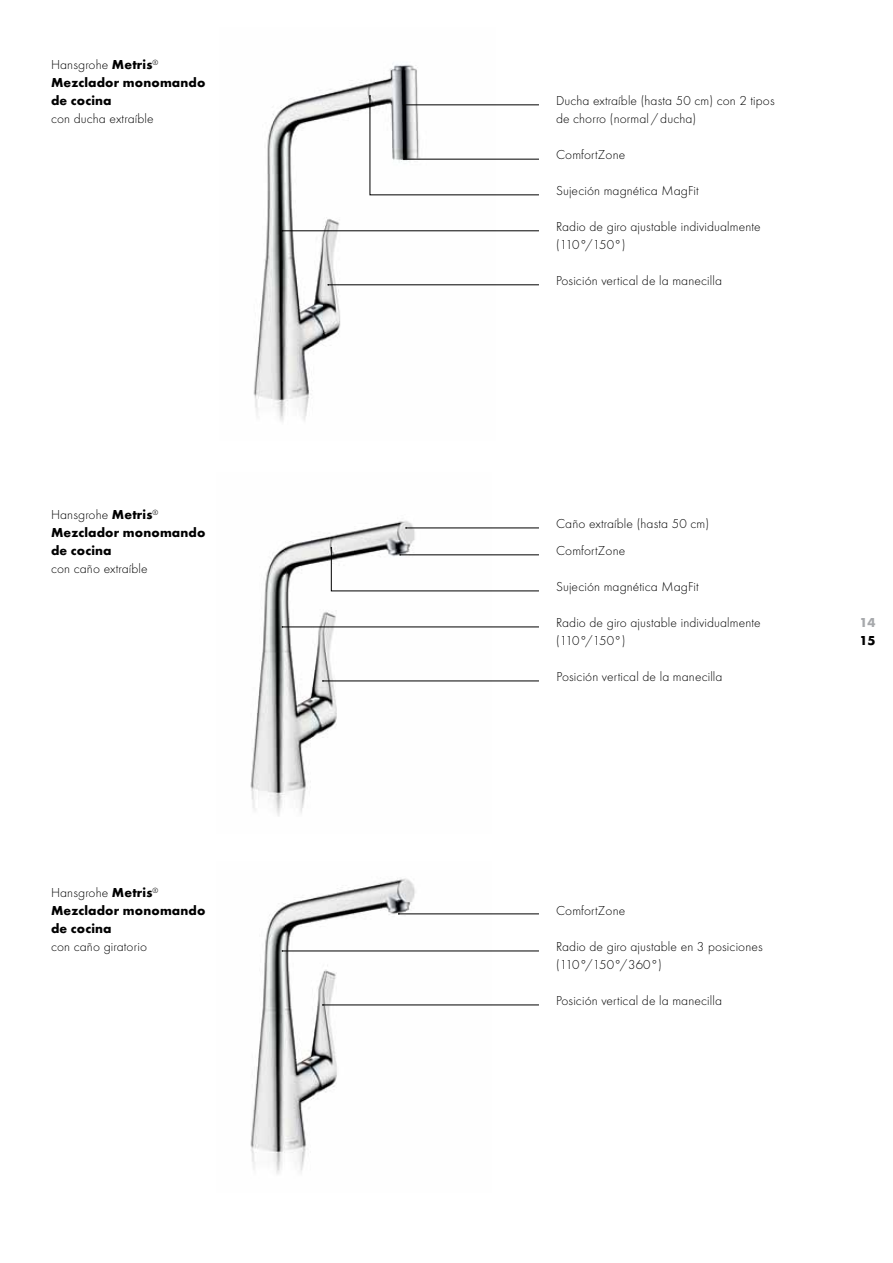
<style>
.page{position:relative;width:893px;height:1263px;background:#fff}
.page>*{position:absolute;margin:0;border:0;box-sizing:border-box;transform-origin:0 0}
.t1{font:300 13.5px/18px "Futura TOT";letter-spacing:.01em;color:#000}
.t2{font:700 13.5px/18px "Futura TOT";letter-spacing:.01em;color:#000}
.t3{font:700 13.5px "Futura TOT";color:#a7a9ac}
.s1{font-weight:300}
</style>
<div class="page">
<img style="left:250px;top:878px;width:242px;height:296px">
<img style="left:253px;top:63px;width:243px;height:359px">
<img style="left:250px;top:521px;width:242px;height:295px">
<svg style="left:369px;top:95px;width:170px;height:100px"></svg>
<hr style="left:282px;top:231px;width:257px;height:1px;background:#000">
<hr style="left:328px;top:285px;width:211px;height:1px;background:#000">
<hr style="left:406px;top:528px;width:133px;height:1px;background:#000">
<hr style="left:282px;top:627px;width:257px;height:1px;background:#000">
<hr style="left:323px;top:681px;width:216px;height:1px;background:#000">
<hr style="left:399px;top:914px;width:140px;height:1px;background:#000">
<hr style="left:282px;top:951px;width:257px;height:1px;background:#000">
<hr style="left:323px;top:1005px;width:216px;height:1px;background:#000">
<svg style="left:331px;top:547px;width:208px;height:44px"></svg>
<p class="t2" style="left:51px;top:55px;width:156px"><span class="s1">Hansgrohe</span> Metris<sup>®<br></sup>Mezclador monomando de cocina</p>
<p class="t1" style="left:51px;top:110px;width:104px">con ducha extraíble</p>
<p class="t2" style="left:51px;top:505px;width:156px"><span class="s1">Hansgrohe</span> Metris<sup>®<br></sup>Mezclador monomando de cocina</p>
<p class="t1" style="left:51px;top:560px;width:98px">con caño extraíble</p>
<p class="t2" style="left:51px;top:883px;width:156px"><span class="s1">Hansgrohe</span> Metris<sup>®<br></sup>Mezclador monomando de cocina</p>
<p class="t1" style="left:51px;top:938px;width:97px">con caño giratorio</p>
<p class="t1" style="left:556px;top:92px;width:220px">Ducha extraíble (hasta 50 cm) con 2 tipos de chorro (normal / ducha)</p>
<p class="t1" style="left:556px;top:146px;width:71px">ComfortZone</p>
<p class="t1" style="left:556px;top:182px;width:144px">Sujeción magnética MagFit</p>
<p class="t1" style="left:556px;top:218px;width:206px">Radio de giro ajustable individualmente (110°/150°)</p>
<p class="t1" style="left:556px;top:272px;width:167px">Posición vertical de la manecilla</p>
<p class="t1" style="left:556px;top:515px;width:154px">Caño extraíble (hasta 50 cm)</p>
<p class="t1" style="left:556px;top:542px;width:71px">ComfortZone</p>
<p class="t1" style="left:556px;top:578px;width:144px">Sujeción magnética MagFit</p>
<p class="t1" style="left:556px;top:614px;width:206px">Radio de giro ajustable individualmente (110°/150°)</p>
<p class="t1" style="left:557px;top:668px;width:167px">Posición vertical de la manecilla</p>
<p class="t1" style="left:556px;top:902px;width:71px">ComfortZone</p>
<p class="t1" style="left:556px;top:938px;width:208px">Radio de giro ajustable en 3 posiciones (110°/150°/360°)</p>
<p class="t1" style="left:556px;top:992px;width:167px">Posición vertical de la manecilla</p>
<p class="t3" style="left:859px;top:614px;width:18px">14</p>
<p class="t2" style="left:859px;top:631px;width:18px">15</p>
</div>
